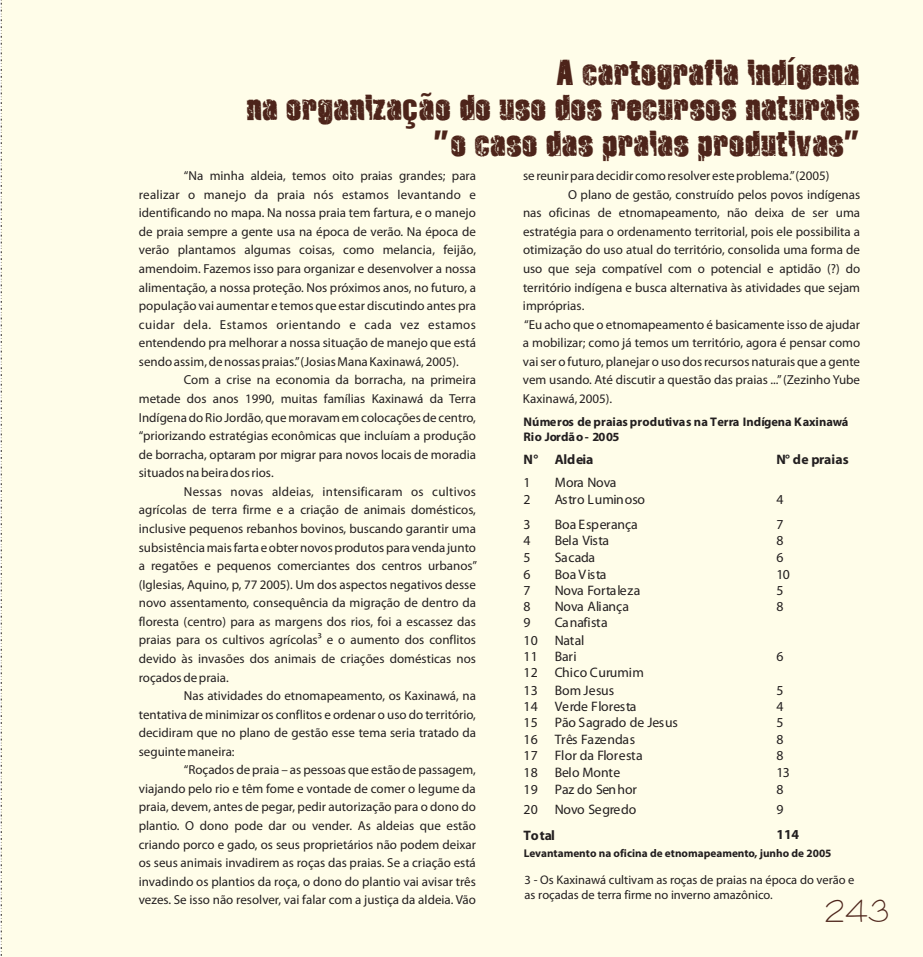
<style>
.page{position:relative;width:923px;height:957px;background:#fff}
.page>*{position:absolute;margin:0;border:0;box-sizing:border-box;transform-origin:0 0}
.t1{font:35.75px/35.4px "Disintegration";letter-spacing:.01em;color:#4d241a;text-align:right}
.t2{font:30px "Bookworm";color:#4d241a;scale:.96 1}
.t3{font:13.75px/17.5px "Myriad Pro";color:#231f20}
.t4{font:700 13.75px "Myriad Pro";color:#231f20}
.t5{font:13.75px/17.5px "Myriad Pro";letter-spacing:-.02em;color:#231f20}
.t6{font:13px/18.5px "Myriad Pro";color:#231f20;text-align:justify}
.t7{font:13px "Myriad Pro";letter-spacing:.02em;color:#231f20}
.t8{font:13px "Myriad Pro";letter-spacing:.035em;color:#231f20}
.t9{font:12.5px/15px "Myriad Pro";color:#231f20}
.t10{font:700 12.5px/15px "Myriad Pro";letter-spacing:.005em;color:#231f20}
.t11{font:700 11.25px "Myriad Pro";color:#231f20}
</style>
<div class="page">
<img style="left:0;top:0;width:1px;height:956px">
<div style="left:1px;top:0;width:922px;height:957px;background:#fffde9"></div>
<svg style="left:1px;top:0;width:1px;height:956px"></svg>
<h1 class="t1" style="left:247px;top:54px;width:616px">A cartografia indígena<br>na organização do uso dos recursos naturais ”o caso das praias produtivas”</h1>
<p class="t6" style="left:184px;top:168px;width:294px">“Na minha aldeia, temos oito praias grandes; para</p>
<p class="t6" style="left:523px;top:168px;width:308px">se reunir para decidir como resolver este problema.”(2005)</p>
<p class="t7" style="left:139px;top:189px;width:338px">realizar o manejo da praia nós estamos levantando e</p>
<p class="t6" style="left:568px;top:186px;width:293px">O plano de gestão, construído pelos povos indígenas</p>
<p class="t6" style="left:139px;top:205px;width:338px">identificando no mapa. Na nossa praia tem fartura, e o manejo</p>
<p class="t6" style="left:523px;top:205px;width:338px">nas oficinas de etnomapeamento, não deixa de ser uma</p>
<p class="t6" style="left:139px;top:223px;width:338px">de praia sempre a gente usa na época de verão. Na época de</p>
<p class="t6" style="left:523px;top:223px;width:338px">estratégia para o ordenamento territorial, pois ele possibilita a</p>
<p class="t6" style="left:139px;top:242px;width:338px">verão plantamos algumas coisas, como melancia, feijão,</p>
<p class="t6" style="left:523px;top:242px;width:338px">otimização do uso atual do território, consolida uma forma de</p>
<p class="t6" style="left:139px;top:260px;width:338px">amendoim. Fazemos isso para organizar e desenvolver a nossa</p>
<p class="t6" style="left:523px;top:260px;width:338px">uso que seja compatível com o potencial e aptidão (?) do</p>
<p class="t6" style="left:139px;top:279px;width:338px">alimentação, a nossa proteção. Nos próximos anos, no futuro, a</p>
<p class="t6" style="left:523px;top:279px;width:338px">território indígena e busca alternativa às atividades que sejam</p>
<p class="t6" style="left:139px;top:298px;width:339px">população vai aumentar e temos que estar discutindo antes pra</p>
<p class="t6" style="left:523px;top:298px;width:63px">impróprias.</p>
<p class="t8" style="left:139px;top:319px;width:338px">cuidar dela. Estamos orientando e cada vez estamos</p>
<p class="t6" style="left:524px;top:316px;width:337px">“Eu acho que o etnomapeamento é basicamente isso de ajudar</p>
<p class="t6" style="left:139px;top:335px;width:338px">entendendo pra melhorar a nossa situação de manejo que está</p>
<p class="t6" style="left:523px;top:335px;width:339px">a mobilizar; como já temos um território, agora é pensar como</p>
<p class="t6" style="left:139px;top:353px;width:321px">sendo assim, de nossas praias.”(Josias Mana Kaxinawá, 2005).</p>
<p class="t6" style="left:523px;top:353px;width:338px">vai ser o futuro, planejar o uso dos recursos naturais que a gente</p>
<p class="t6" style="left:184px;top:372px;width:293px">Com a crise na economia da borracha, na primeira</p>
<p class="t6" style="left:523px;top:372px;width:338px">vem usando. Até discutir a questão das praias ...” (Zezinho Yube</p>
<p class="t6" style="left:139px;top:390px;width:338px">metade dos anos 1990, muitas famílias Kaxinawá da Terra</p>
<p class="t6" style="left:523px;top:390px;width:91px">Kaxinawá, 2005).</p>
<p class="t6" style="left:139px;top:409px;width:339px">Indígena do Rio Jordão, que moravam em colocações de centro, “priorizando estratégias econômicas que incluíam a produção de borracha, optaram por migrar para novos locais de moradia situados na beira dos rios.</p>
<p class="t6" style="left:139px;top:483px;width:340px;text-indent:45px">Nessas novas aldeias, intensificaram os cultivos agrícolas de terra firme e a criação de animais domésticos, inclusive pequenos rebanhos bovinos, buscando garantir uma subsistência mais farta e obter novos produtos para venda junto a regatões e pequenos comerciantes dos centros urbanos” (Iglesias, Aquino, p, 77 2005). Um dos aspectos negativos desse novo assentamento, consequência da migração de dentro da floresta (centro) para as margens dos rios, foi a escassez das praias para os cultivos agrícolas³ e o aumento dos conflitos devido às invasões dos animais de criações domésticas nos roçados de praia.</p>
<p class="t6" style="left:139px;top:687px;width:338px;text-indent:45px">Nas atividades do etnomapeamento, os Kaxinawá, na tentativa de minimizar os conflitos e ordenar o uso do território, decidiram que no plano de gestão esse tema seria tratado da seguinte maneira:</p>
<p class="t6" style="left:139px;top:762px;width:339px;text-indent:45px">“Roçados de praia – as pessoas que estão de passagem, viajando pelo rio e têm fome e vontade de comer o legume da praia, devem, antes de pegar, pedir autorização para o dono do plantio. O dono pode dar ou vender. As aldeias que estão criando porco e gado, os seus proprietários não podem deixar os seus animais invadirem as roças das praias. Se a criação está invadindo os plantios da roça, o dono do plantio vai avisar três vezes. Se isso não resolver, vai falar com a justiça da aldeia. Vão</p>
<p class="t10" style="left:523px;top:415px;width:326px">Números de praias produtivas na Terra Indígena Kaxinawá<br>Rio Jordão- 2005</p>
<p class="t4" style="left:523px;top:453px;width:71px">N° Aldeia</p>
<p class="t4" style="left:776px;top:453px;width:74px">N° de praias</p>
<p class="t3" style="left:523px;top:475px;width:9px">1</p>
<p class="t3" style="left:554px;top:475px;width:63px">Mora Nova</p>
<p class="t3" style="left:523px;top:491px;width:9px">2</p>
<p class="t3" style="left:554px;top:491px;width:92px">Astro Luminoso</p>
<p class="t3" style="left:776px;top:491px;width:9px">4</p>
<p class="t3" style="left:523px;top:516px;width:9px">3</p>
<p class="t3" style="left:554px;top:516px;width:85px">Boa Esperança</p>
<p class="t3" style="left:776px;top:516px;width:9px">7</p>
<p class="t3" style="left:523px;top:533px;width:9px">4</p>
<p class="t3" style="left:554px;top:533px;width:56px">Bela Vista</p>
<p class="t3" style="left:776px;top:533px;width:9px">8</p>
<p class="t3" style="left:523px;top:550px;width:9px">5</p>
<p class="t3" style="left:554px;top:550px;width:42px">Sacada</p>
<p class="t3" style="left:776px;top:550px;width:9px">6</p>
<p class="t3" style="left:523px;top:566px;width:9px">6</p>
<p class="t3" style="left:554px;top:566px;width:53px">Boa Vista</p>
<p class="t3" style="left:776px;top:566px;width:15px">10</p>
<p class="t3" style="left:523px;top:583px;width:9px">7</p>
<p class="t3" style="left:554px;top:583px;width:87px">Nova Fortaleza</p>
<p class="t3" style="left:776px;top:583px;width:9px">5</p>
<p class="t3" style="left:523px;top:599px;width:9px">8</p>
<p class="t3" style="left:554px;top:599px;width:76px">Nova Aliança</p>
<p class="t3" style="left:776px;top:599px;width:9px">8</p>
<p class="t3" style="left:523px;top:615px;width:9px">9</p>
<p class="t5" style="left:523px;top:615px;width:86px;text-indent:31px">Canafista<br>10 Natal</p>
<p class="t3" style="left:523px;top:649px;width:55px">11 Bari</p>
<p class="t3" style="left:776px;top:649px;width:9px">6</p>
<p class="t3" style="left:523px;top:665px;width:122px">12 Chico Curumim<br>13 Bom Jesus</p>
<p class="t3" style="left:776px;top:682px;width:9px">5</p>
<p class="t3" style="left:523px;top:699px;width:115px">14 Verde Floresta</p>
<p class="t3" style="left:776px;top:699px;width:9px">4</p>
<p class="t3" style="left:523px;top:715px;width:156px">15 Pão Sagrado de Jesus</p>
<p class="t3" style="left:776px;top:715px;width:9px">5</p>
<p class="t3" style="left:523px;top:731px;width:113px">16 Três Fazendas</p>
<p class="t3" style="left:776px;top:731px;width:9px">8</p>
<p class="t3" style="left:523px;top:747px;width:121px">17 Flor da Floresta</p>
<p class="t3" style="left:776px;top:747px;width:9px">8</p>
<p class="t3" style="left:523px;top:765px;width:99px">18 Belo Monte</p>
<p class="t3" style="left:776px;top:765px;width:15px">13</p>
<p class="t3" style="left:523px;top:781px;width:115px">19 Paz do Senhor</p>
<p class="t3" style="left:776px;top:781px;width:9px">8</p>
<p class="t3" style="left:523px;top:801px;width:114px">20 Novo Segredo</p>
<p class="t3" style="left:776px;top:801px;width:9px">9</p>
<p class="t4" style="left:523px;top:829px;width:33px">Total</p>
<p class="t4" style="left:776px;top:828px;width:24px">114</p>
<p class="t11" style="left:523px;top:849px;width:309px">Levantamento na oficina de etnomapeamento, junho de 2005</p>
<p class="t9" style="left:524px;top:873px;width:331px">3 - Os Kaxinawá cultivam as roças de praias na época do verão e as roçadas de terra firme no inverno amazônico.</p>
<h2 class="t2" style="left:824px;top:899px;width:69px">243</h2>
</div>
